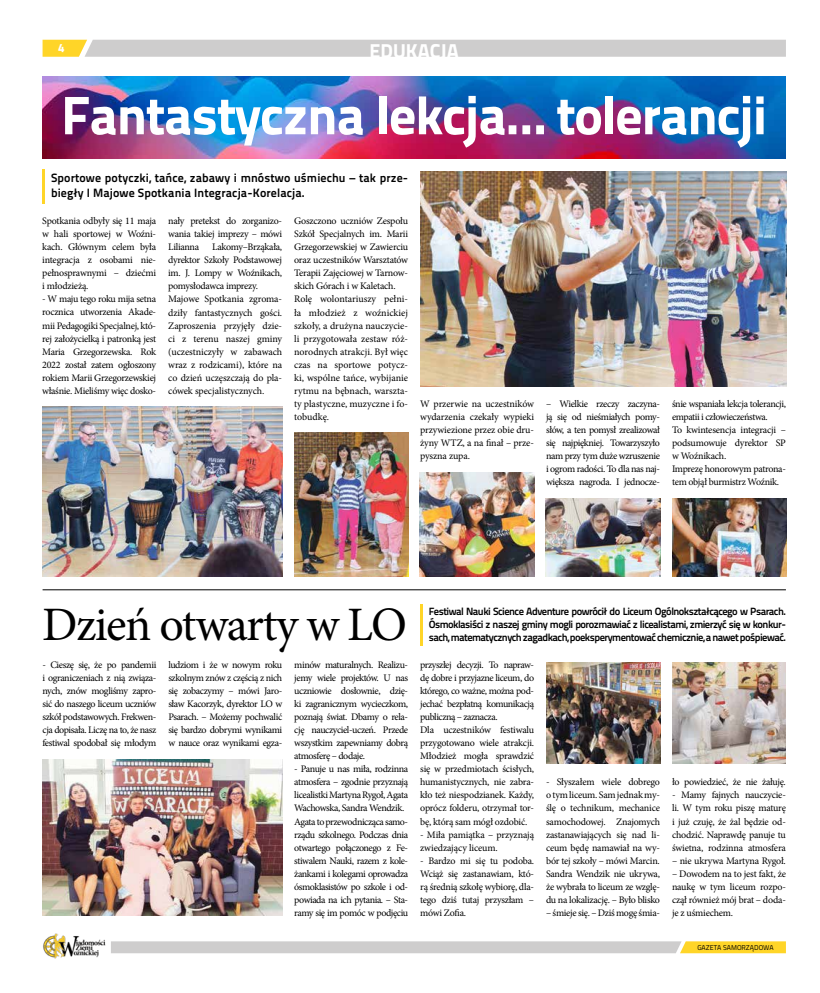
<style>
.page{position:relative;width:820px;height:993px;background:#fff}
.page>*{position:absolute;margin:0;border:0;box-sizing:border-box;transform-origin:0 0}
.t1{font:54px "Titillium Text 22 L 999 wt";letter-spacing:-.02em;color:#fff}
.t2{font:48px "Minion Pro";letter-spacing:-.03em;color:#000}
.t3{font:20px "Titillium Text 22 L 999 wt";color:#fff}
.t4{font:12px/15px "Titillium Text 22 L 800 wt";letter-spacing:.01em;color:#000}
.t5{font:12px "Titillium Text 22 L 999 wt";color:#fff}
.t6{font:10.5px/13px "Titillium Text 22 L 800 wt";letter-spacing:-.05em;color:#000}
.t7{font:10px/13px "Minion Pro";letter-spacing:-.03em;color:#000;text-align:justify}
.t8{font:10px/13px "Minion Pro";letter-spacing:-.01em;color:#000}
.t9{font:7px "Titillium Text 22 L 400 wt";color:#000}
</style>
<div class="page">
<img style="left:43px;top:933px;width:63px;height:24px">
<svg style="left:111px;top:941px;width:674px;height:11px;background:#d7d0b6"></svg>
<svg style="left:43px;top:40px;width:742px;height:17px;background:#d1cec5"></svg>
<hr style="left:43px;top:169px;width:2px;height:35px;background:#ffd528">
<hr style="left:43px;top:589px;width:742px;height:1px;background:#000">
<img style="left:43px;top:76px;width:742px;height:83px">
<hr style="left:420px;top:603px;width:2px;height:42px;background:#ffd528">
<img style="left:42px;top:759px;width:240px;height:156px">
<img style="left:672px;top:662px;width:113px;height:101px">
<img style="left:546px;top:662px;width:113px;height:101px">
<img style="left:420px;top:172px;width:365px;height:214px">
<img style="left:42px;top:406px;width:240px;height:170px">
<img style="left:419px;top:472px;width:115px;height:104px">
<img style="left:545px;top:498px;width:114px;height:78px">
<img style="left:672px;top:498px;width:113px;height:78px">
<img style="left:294px;top:433px;width:114px;height:143px">
<p class="t5" style="left:58px;top:39px;width:8px">4</p>
<h3 class="t3" style="left:369px;top:35px;width:91px">EDUKACJA</h3>
<h1 class="t1" style="left:61px;top:73px;width:707px">Fantastyczna lekcja… tolerancji</h1>
<p class="t4" style="left:51px;top:170px;width:358px">Sportowe potyczki, tańce, zabawy i mnóstwo uśmiechu – tak prze&shy;biegły I Majowe Spotkania Integracja-Korelacja.</p>
<p class="t7" style="left:42px;top:214px;width:115px">Spotkania odbyły się 11 maja w hali sportowej w Woźni&shy;kach. Głównym celem była integracja z osobami nie&shy;pełnosprawnymi – dziećmi i młodzieżą.</p>
<p class="t7" style="left:42px;top:293px;width:115px">- W maju tego roku mija setna rocznica utworzenia Akade&shy;mii Pedagogiki Specjalnej, któ&shy;rej założycielką i patronką jest Maria Grzegorzewska. Rok 2022 został zatem ogłoszony rokiem Marii Grzegorzewskiej właśnie. Mieliśmy więc dosko-</p>
<p class="t7" style="left:168px;top:214px;width:115px">nały pretekst do zorganizo&shy;wania takiej imprezy – mówi Lilianna</p>
<p class="t7" style="left:168px;top:240px;width:115px;text-align:left;text-indent:44px">Lakomy–Brząkała, dyrektor Szkoły Podstawowej im. J. Lompy w Woźnikach, pomysłodawca imprezy.<br>Majowe Spotkania zgroma&shy;dziły fantastycznych gości.<br>Zaproszenia przyjęły dzie&shy;ci z terenu naszej gminy (uczestniczyły w zabawach wraz z rodzicami), które na co dzień uczęszczają do pla&shy;cówek specjalistycznych.</p>
<p class="t8" style="left:294px;top:214px;width:115px">Goszczono uczniów Zespołu<br>Szkół Specjalnych im. Marii<br>Grzegorzewskiej w Zawierciu oraz uczestników Warsztatów<br>Terapii Zajęciowej w Tarnow&shy;skich Górach i w Kaletach.<br>Rolę wolontariuszy pełni&shy;ła młodzież z woźnickiej szkoły, a drużyna nauczycie&shy;li przygotowała zestaw róż&shy;norodnych atrakcji. Był więc czas na sportowe potycz&shy;ki, wspólne tańce, wybijanie rytmu na bębnach, warszta&shy;ty plastyczne, muzyczne i fo&shy;tobudkę.</p>
<p class="t7" style="left:420px;top:397px;width:115px">W przerwie na uczestników wydarzenia czekały wypieki przywiezione przez obie dru&shy;żyny WTZ, a na finał – prze&shy;pyszna zupa.</p>
<p class="t7" style="left:546px;top:397px;width:115px">– Wielkie rzeczy zaczyna&shy;ją się od nieśmiałych pomy&shy;słów, a ten pomysł zrealizował się najpiękniej. Towarzyszyło nam przy tym duże wzruszenie i ogrom radości. To dla nas naj&shy;większa nagroda. I jednocze-</p>
<p class="t7" style="left:671px;top:397px;width:115px;text-align:left">śnie wspaniała lekcja tolerancji, empatii i człowieczeństwa.<br>To kwintesencja integracji – podsumowuje dyrektor SP w Woźnikach.<br>Imprezę honorowym patrona&shy;tem objął burmistrz Woźnik.</p>
<h2 class="t2" style="left:42px;top:592px;width:366px">Dzień otwarty w LO</h2>
<p class="t7" style="left:42px;top:658px;width:115px">- Cieszę się, że po pandemii i ograniczeniach z nią związa&shy;nych, znów mogliśmy zapro&shy;sić do naszego liceum uczniów szkół podstawowych. Frekwen&shy;cja dopisała. Liczę na to, że nasz festiwal spodobał się młodym</p>
<p class="t7" style="left:168px;top:658px;width:115px">ludziom i że w nowym roku szkolnym znów z częścią z nich się zobaczymy – mówi Jaro&shy;sław Kacorzyk, dyrektor LO w Psarach. – Możemy pochwalić się bardzo dobrymi wynikami w nauce oraz wynikami egza-</p>
<p class="t7" style="left:294px;top:658px;width:115px">minów maturalnych. Realizu&shy;jemy wiele projektów. U nas uczniowie dosłownie, dzię&shy;ki zagranicznym wycieczkom, poznają świat. Dbamy o rela&shy;cję nauczyciel-uczeń. Przede wszystkim zapewniamy dobrą atmosferę – dodaje.</p>
<p class="t7" style="left:294px;top:762px;width:115px;text-align:left">- Panuje u nas miła, rodzinna atmosfera – zgodnie przyznają licealistki Martyna Rygoł, Agata<br>Wachowska, Sandra Wendzik.<br>Agata to przewodnicząca samo&shy;rządu szkolnego. Podczas dnia otwartego połączonego z Fe&shy;stiwalem Nauki, razem z kole&shy;żankami i kolegami oprowadza ósmoklasistów po szkole i od&shy;powiada na ich pytania. – Sta&shy;ramy się im pomóc w podjęciu</p>
<p class="t6" style="left:428px;top:604px;width:359px">Festiwal Nauki Science Adventure powrócił do Liceum Ogólnokształcącego w Psarach.<br>Ósmoklasiści z naszej gminy mogli porozmawiać z licealistami, zmierzyć się w konkur-</p>
<p class="t6" style="left:428px;top:630px;width:358px">sach, matematycznych zagadkach, poeksperymentować chemicznie, a nawet pośpiewać.</p>
<p class="t7" style="left:420px;top:658px;width:115px;text-align:left">przyszłej decyzji. To napraw&shy;dę dobre i przyjazne liceum, do którego, co ważne, można pod&shy;jechać bezpłatną komunikacją publiczną – zaznacza.<br>Dla uczestników festiwalu przygotowano wiele atrakcji.<br>Młodzież mogła sprawdzić się w przedmiotach ścisłych, humanistycznych, nie zabra&shy;kło też niespodzianek. Każdy, oprócz folderu, otrzymał tor&shy;bę, którą sam mógł ozdobić.</p>
<p class="t8" style="left:420px;top:827px;width:115px">- Miła pamiątka – przyznają zwiedzający liceum.</p>
<p class="t7" style="left:420px;top:853px;width:115px">- Bardzo mi się tu podoba.<br>Wciąż się zastanawiam, któ&shy;rą średnią szkołę wybiorę, dla&shy;tego dziś tutaj przyszłam – mówi Zofia.</p>
<p class="t7" style="left:546px;top:775px;width:115px">- Słyszałem wiele dobrego o tym liceum. Sam jednak my&shy;ślę o technikum, mechanice samochodowej. Znajomych zastanawiających się nad li&shy;ceum będę namawiał na wy&shy;bór tej szkoły – mówi Marcin.<br>Sandra Wendzik nie ukrywa, że wybrała to liceum ze wzglę&shy;du na lokalizację. – Było blisko</p>
<p class="t7" style="left:546px;top:905px;width:115px">– śmieje się. – Dziś mogę śmia-</p>
<p class="t7" style="left:671px;top:775px;width:115px">ło powiedzieć, że nie żałuję.</p>
<p class="t7" style="left:671px;top:788px;width:115px">- Mamy fajnych nauczycie&shy;li. W tym roku piszę maturę i już czuję, że żal będzie od&shy;chodzić. Naprawdę panuje tu świetna, rodzinna atmosfera</p>
<p class="t7" style="left:671px;top:853px;width:115px">– nie ukrywa Martyna Rygoł.</p>
<p class="t7" style="left:671px;top:866px;width:115px">– Dowodem na to jest fakt, że naukę w tym liceum rozpo&shy;czął również mój brat – doda&shy;je z uśmiechem.</p>
<p class="t9" style="left:697px;top:941px;width:78px">GAZETA SAMORZĄDOWA</p>
</div>
